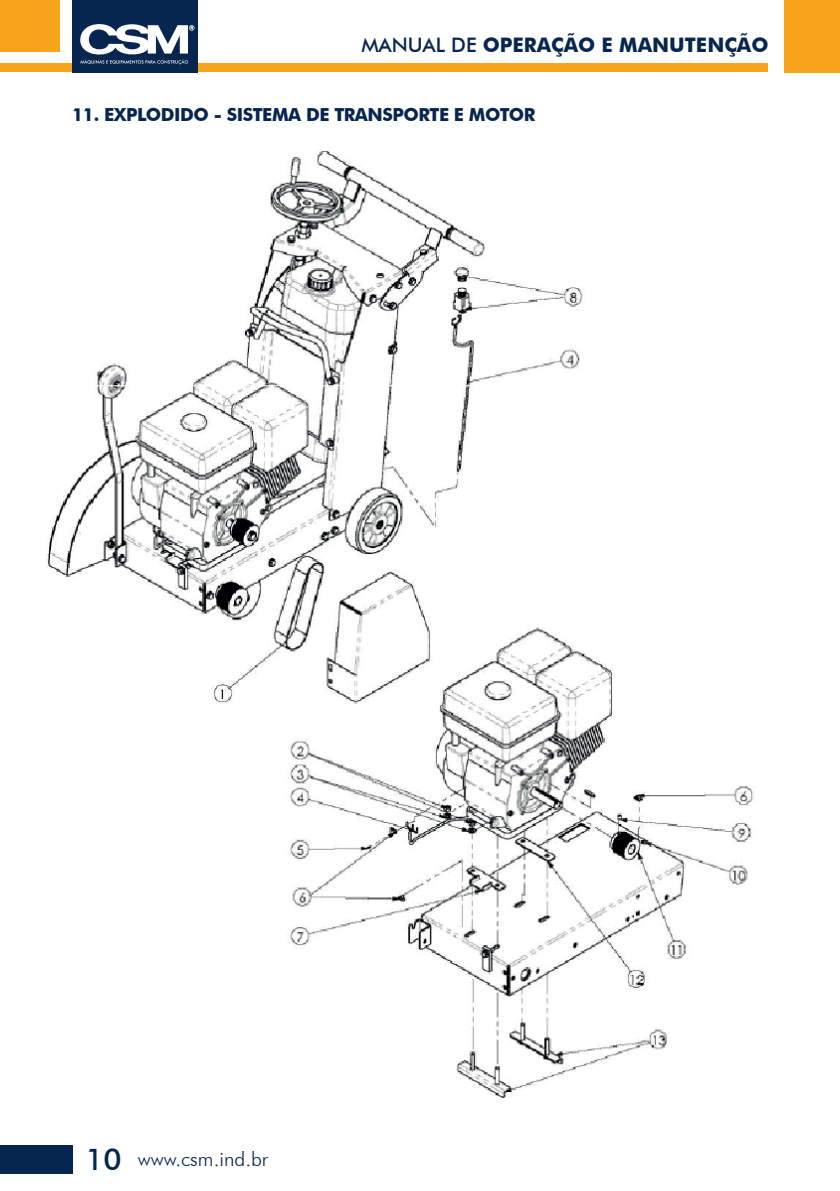
<style>
.page{position:relative;width:840px;height:1191px;background:#fff}
.page>*{position:absolute;margin:0;border:0;box-sizing:border-box;transform-origin:0 0}
.t1{font:700 20px "Futura BT";color:#07264f}
.t2{font:300 20px "Futura BT";color:#07264f}
.t3{font:700 18px "Futura BT";letter-spacing:-.025em;color:#07264f}
.s1{font-weight:500}
.s2{font-weight:500;font-size:30px}
</style>
<div class="page">
<div style="left:0;top:64px;width:767px;height:8px;background:#f9a51b"></div>
<div style="left:72px;top:0;width:125px;height:72px;background:#07264f"></div>
<svg style="left:80px;top:24px;width:114px;height:40px"></svg>
<div style="left:784px;top:0;width:55px;height:72px;background:#f9a51b"></div>
<div style="left:0;top:0;width:60px;height:52px;background:#f9a51b"></div>
<div style="left:0;top:1145px;width:73px;height:29px;background:#07264f"></div>
<img style="left:46px;top:151px;width:709px;height:946px">
<p class="t1" style="left:361px;top:32px;width:408px"><span class="s1">MANUAL DE</span> OPERAÇÃO E MANUTENÇÃO</p>
<p class="t3" style="left:72px;top:104px;width:464px">11. EXPLODIDO - SISTEMA DE TRANSPORTE E MOTOR</p>
<p class="t2" style="left:85px;top:1146px;width:184px"><span class="s2">10</span> www.csm.ind.br</p>
</div>
